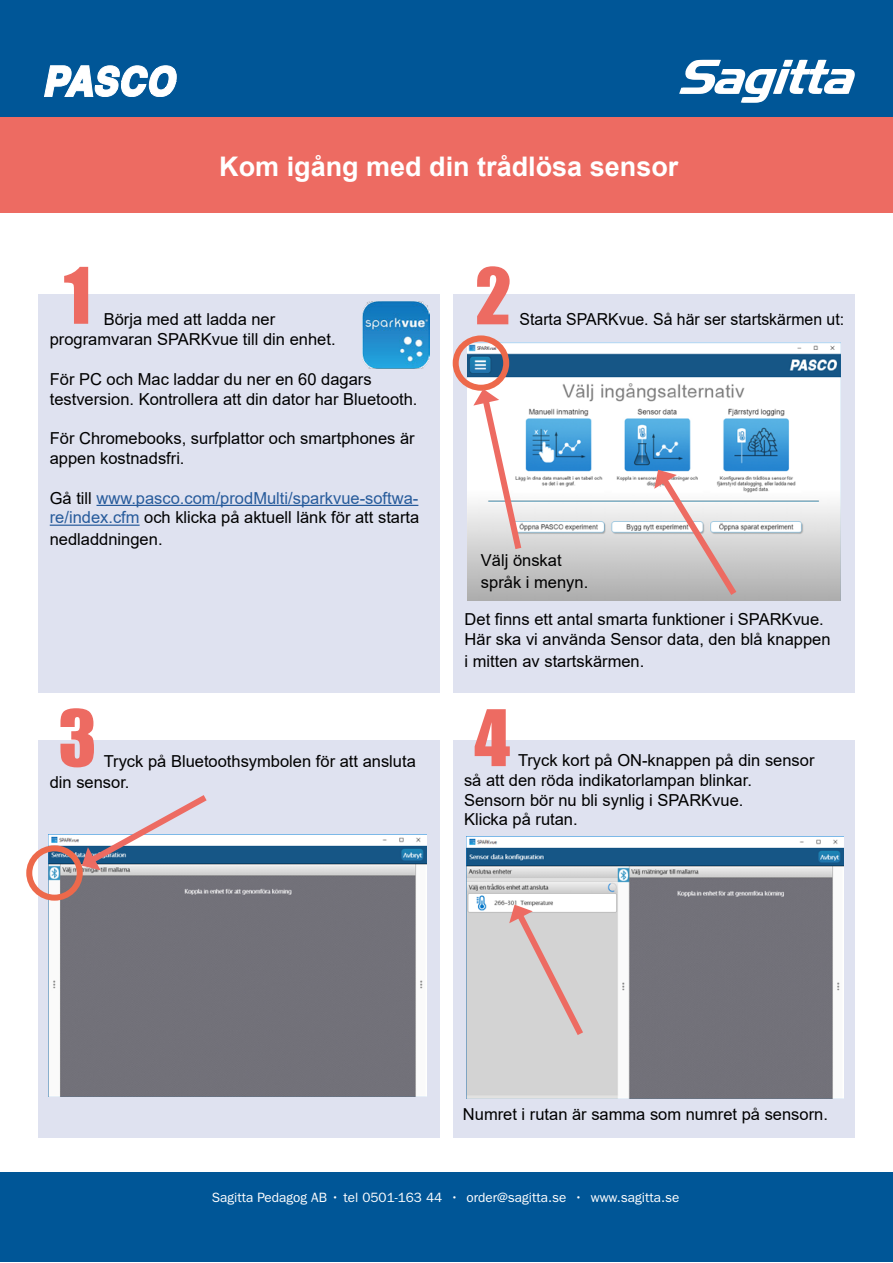
<style>
.page{position:relative;width:893px;height:1263px;background:#fff}
.page>*{position:absolute;margin:0;border:0;box-sizing:border-box;transform-origin:0 0}
.t1{font:72px "Impact";color:#ed6b62}
.t2{font:700 27px "Arial";color:#fff}
.t3{font:16.5px/19.8px "Arial";color:#000}
.t4{font:16.5px/19.8px "Arial";color:#275b9b}
.t5{font:16.5px "Arial";color:#000;scale:.96 1}
.H-Tabell{font:13.5px "Franklin Gothic";color:#fff}
.s1{color:#000}
</style>
<div class="page">
<div style="left:0;top:103px;width:893px;height:110px;background:#ed6b62"></div>
<div style="left:38px;top:740px;width:402px;height:397px;background:#dfe2f0"></div>
<div style="left:453px;top:740px;width:402px;height:397px;background:#dfe2f0"></div>
<div style="left:38px;top:294px;width:402px;height:399px;background:#dfe2f0"></div>
<div style="left:453px;top:294px;width:402px;height:399px;background:#dfe2f0"></div>
<hr style="left:97px;top:505px;width:321px;height:1px;background:#275b9b">
<hr style="left:50px;top:525px;width:90px;height:1px;background:#275b9b">
<div style="left:0;top:0;width:893px;height:117px;background:#005697"></div>
<svg style="left:44px;top:65px;width:133px;height:32px"></svg>
<svg style="left:679px;top:60px;width:176px;height:43px"></svg>
<div style="left:0;top:1172px;width:893px;height:90px;background:#005697"></div>
<img style="left:49px;top:835px;width:377px;height:262px">
<img style="left:467px;top:343px;width:373px;height:258px">
<img style="left:466px;top:836px;width:378px;height:262px">
<svg style="left:654px;top:469px;width:88px;height:132px;background:#d6cdcd"></svg>
<svg style="left:82px;top:795px;width:131px;height:75px"></svg>
<svg style="left:509px;top:904px;width:79px;height:138px;background:#d7cbca"></svg>
<div style="left:26px;top:845px;width:57px;height:56px;border:6px solid #ed694b;border-radius:50%"></div>
<img style="left:362px;top:301px;width:67px;height:68px">
<div style="left:453px;top:335px;width:56px;height:56px;border:6px solid #ed694b;border-radius:50%"></div>
<svg style="left:473px;top:389px;width:52px;height:167px;background:#f2e2e1"></svg>
<p class="t2" style="left:219px;top:148px;width:461px">Kom igång med din trådlösa sensor</p>
<p class="t1" style="left:64px;top:240px;width:29px">1</p>
<p class="t1" style="left:475px;top:240px;width:38px">2</p>
<p class="t3" style="left:50px;top:310px;width:287px;text-align:center">Börja med att ladda ner<br>programvaran SPARKvue till din enhet.</p>
<p class="t3" style="left:50px;top:369px;width:369px">För PC och Mac laddar du ner en 60 dagars testversion. Kontrollera att din dator har Bluetooth.</p>
<p class="t3" style="left:50px;top:428px;width:366px">För Chromebooks, surfplattor och smartphones är appen kostnadsfri.</p>
<p class="t4" style="left:50px;top:488px;width:371px"><span class="s1">Gå till</span> www.pasco.com/prodMulti/sparkvue-softwa&shy;re/index.cfm <span class="s1">och klicka på aktuell länk för att starta</span></p>
<p class="t3" style="left:50px;top:529px;width:114px">nedladdningen.</p>
<p class="t5" style="left:520px;top:308px;width:340px">Starta SPARKvue. Så här ser startskärmen ut:</p>
<p class="t3" style="left:481px;top:550px;width:109px;line-height:21.6px">Välj önskat språk i menyn.</p>
<p class="t3" style="left:465px;top:610px;width:367px">Det finns ett antal smarta funktioner i SPARKvue.<br>Här ska vi använda Sensor data, den blå knappen</p>
<p class="t3" style="left:465px;top:651px;width:181px">i mitten av startskärmen.</p>
<p class="t1" style="left:58px;top:682px;width:40px">3</p>
<p class="t1" style="left:474px;top:682px;width:37px">4</p>
<p class="t3" style="left:50px;top:750px;width:368px;line-height:21.6px;text-indent:54px">Tryck på Bluetoothsymbolen för att ansluta din sensor.</p>
<p class="t3" style="left:464px;top:750px;width:352px;text-indent:54px">Tryck kort på ON-knappen på din sensor så att den röda indikatorlampan blinkar.<br>Sensorn bör nu bli synlig i SPARKvue.<br>Klicka på rutan.</p>
<p class="t3" style="left:463px;top:1104px;width:366px">Numret i rutan är samma som numret på sensorn.</p>
<p class="H-Tabell" style="left:212px;top:1189px;width:469px">Sagitta Pedagog AB • tel 0501-163 44 • order@sagitta.se • www.sagitta.se</p>
</div>
